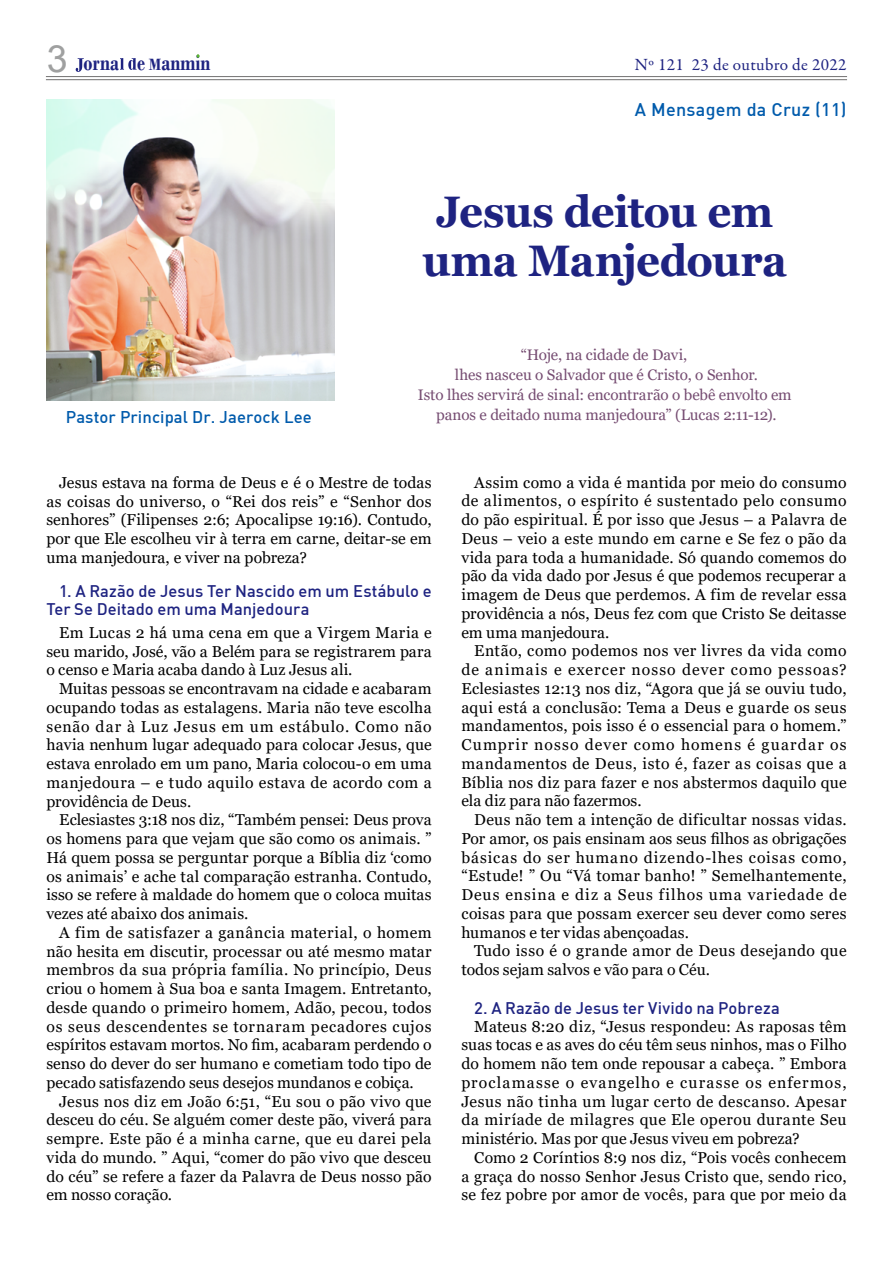
<style>
.page{position:relative;width:893px;height:1263px;background:#fff}
.page>*{position:absolute;margin:0;border:0;box-sizing:border-box;transform-origin:0 0}
.t1{font:700 44.1px/49.8px "Georgia";letter-spacing:-.02em;color:#1e2381;text-align:center;scale:.95 1}
.t2{font:700 23.7px "Bodoni";color:#1e2381;scale:.78 1}
.t3{font:18px "Dinmed";letter-spacing:.015em;color:#005bac}
.t4{font:17.25px "Garamond Premr Pro";letter-spacing:.02em;color:#1e2381}
.t5{font:16.65px "Dinmed";letter-spacing:.005em;color:#005bac}
.t6{font:16.5px/18.8px "Dinmed";letter-spacing:.005em;color:#1e2381}
.t7{font:15.75px/18.8px "Georgia";letter-spacing:.01em;color:#000;text-align:justify}
.t8{font:15.3px/20px "Georgia";letter-spacing:-.01em;color:#764d72;text-align:center}
.s1{font-family:"Arial";font-weight:400;font-size:37.5px;color:#9fa0a0}
.s2{font-size:17.1px}
</style>
<div class="page">
<img style="left:47px;top:100px;width:288px;height:300px">
<hr style="left:46px;top:76px;width:801px;height:1px;background:#727171">
<hr style="left:46px;top:79px;width:801px;height:1px;background:#727171">
<svg style="left:120px;top:58px;width:17px;height:12px"></svg>
<svg style="left:76px;top:58px;width:8px;height:14px"></svg>
<h2 class="t2" style="left:47px;top:48px;width:212px"><span class="s1">3</span> orna e <span class="s2">M</span>anmin</h2>
<p class="t4" style="left:635px;top:54px;width:213px">Nº 121 23 de outubro de 2022</p>
<p class="t3" style="left:635px;top:98px;width:213px">A Mensagem da Cruz (11)</p>
<h1 class="t1" style="left:422px;top:187px;width:385px">Jesus deitou em uma Manjedoura</h1>
<p class="t8" style="left:418px;top:345px;width:375px">“Hoje, na cidade de Davi,<br>lhes nasceu o Salvador que é Cristo, o Senhor.<br>Isto lhes servirá de sinal: encontrarão o bebê envolto em</p>
<p class="t5" style="left:66px;top:407px;width:247px">Pastor Principal Dr. Jaerock Lee</p>
<p class="t8" style="left:436px;top:405px;width:342px">panos e deitado numa manjedoura” (Lucas 2:11-12).</p>
<p class="t7" style="left:46px;top:473px;width:387px;text-indent:13px">Jesus estava na forma de Deus e é o Mestre de todas as coisas do universo, o “Rei dos reis” e “Senhor dos senhores” (Filipenses 2:6; Apocalipse 19:16). Contudo, por que Ele escolheu vir à terra em carne, deitar-se em uma manjedoura, e viver na pobreza?</p>
<p class="t6" style="left:46px;top:581px;width:387px;text-indent:13px">1. A Razão de Jesus Ter Nascido em um Estábulo e<br>Ter Se Deitado em uma Manjedoura</p>
<p class="t7" style="left:46px;top:623px;width:387px;text-indent:13px">Em Lucas 2 há uma cena em que a Virgem Maria e seu marido, José, vão a Belém para se registrarem para o censo e Maria acaba dando à Luz Jesus ali.</p>
<p class="t7" style="left:46px;top:680px;width:387px;text-indent:13px">Muitas pessoas se encontravam na cidade e acabaram ocupando todas as estalagens. Maria não teve escolha senão dar à Luz Jesus em um estábulo. Como não havia nenhum lugar adequado para colocar Jesus, que estava enrolado em um pano, Maria colocou-o em uma manjedoura – e tudo aquilo estava de acordo com a providência de Deus.</p>
<p class="t7" style="left:46px;top:811px;width:387px;text-indent:13px">Eclesiastes 3:18 nos diz, “Também pensei: Deus prova os homens para que vejam que são como os animais. ” Há quem possa se perguntar porque a Bíblia diz ‘como os animais’ e ache tal comparação estranha. Contudo, isso se refere à maldade do homem que o coloca muitas vezes até abaixo dos animais.</p>
<p class="t7" style="left:46px;top:923px;width:387px;text-indent:13px">A fim de satisfazer a ganância material, o homem não hesita em discutir, processar ou até mesmo matar membros da sua própria família. No princípio, Deus criou o homem à Sua boa e santa Imagem. Entretanto, desde quando o primeiro homem, Adão, pecou, todos os seus descendentes se tornaram pecadores cujos espíritos estavam mortos. No fim, acabaram perdendo o senso do dever do ser humano e cometiam todo tipo de pecado satisfazendo seus desejos mundanos e cobiça.</p>
<p class="t7" style="left:46px;top:1092px;width:387px;text-indent:13px">Jesus nos diz em João 6:51, “Eu sou o pão vivo que desceu do céu. Se alguém comer deste pão, viverá para sempre. Este pão é a minha carne, que eu darei pela vida do mundo. ” Aqui, “comer do pão vivo que desceu do céu” se refere a fazer da Palavra de Deus nosso pão em nosso coração.</p>
<p class="t7" style="left:461px;top:473px;width:387px;text-indent:13px">Assim como a vida é mantida por meio do consumo de alimentos, o espírito é sustentado pelo consumo do pão espiritual. É por isso que Jesus – a Palavra de Deus – veio a este mundo em carne e Se fez o pão da vida para toda a humanidade. Só quando comemos do pão da vida dado por Jesus é que podemos recuperar a imagem de Deus que perdemos. A fim de revelar essa providência a nós, Deus fez com que Cristo Se deitasse em uma manjedoura.</p>
<p class="t7" style="left:461px;top:642px;width:387px;text-indent:13px">Então, como podemos nos ver livres da vida como de animais e exercer nosso dever como pessoas?<br>Eclesiastes 12:13 nos diz, “Agora que já se ouviu tudo, aqui está a conclusão: Tema a Deus e guarde os seus mandamentos, pois isso é o essencial para o homem.” Cumprir nosso dever como homens é guardar os mandamentos de Deus, isto é, fazer as coisas que a Bíblia nos diz para fazer e nos abstermos daquilo que ela diz para não fazermos.</p>
<p class="t7" style="left:461px;top:811px;width:387px;text-indent:13px">Deus não tem a intenção de dificultar nossas vidas.<br>Por amor, os pais ensinam aos seus filhos as obrigações básicas do ser humano dizendo-lhes coisas como, “Estude! ” Ou “Vá tomar banho! ” Semelhantemente, Deus ensina e diz a Seus filhos uma variedade de coisas para que possam exercer seu dever como seres humanos e ter vidas abençoadas.</p>
<p class="t7" style="left:461px;top:942px;width:387px;text-indent:13px">Tudo isso é o grande amor de Deus desejando que todos sejam salvos e vão para o Céu.</p>
<p class="t6" style="left:474px;top:998px;width:307px">2. A Razão de Jesus ter Vivido na Pobreza</p>
<p class="t7" style="left:461px;top:1017px;width:387px;text-indent:13px">Mateus 8:20 diz, “Jesus respondeu: As raposas têm suas tocas e as aves do céu têm seus ninhos, mas o Filho do homem não tem onde repousar a cabeça. ” Embora proclamasse o evangelho e curasse os enfermos, Jesus não tinha um lugar certo de descanso. Apesar da miríade de milagres que Ele operou durante Seu ministério. Mas por que Jesus viveu em pobreza?</p>
<p class="t7" style="left:461px;top:1148px;width:387px;text-indent:13px">Como 2 Coríntios 8:9 nos diz, “Pois vocês conhecem a graça do nosso Senhor Jesus Cristo que, sendo rico, se fez pobre por amor de vocês, para que por meio da</p>
</div>
